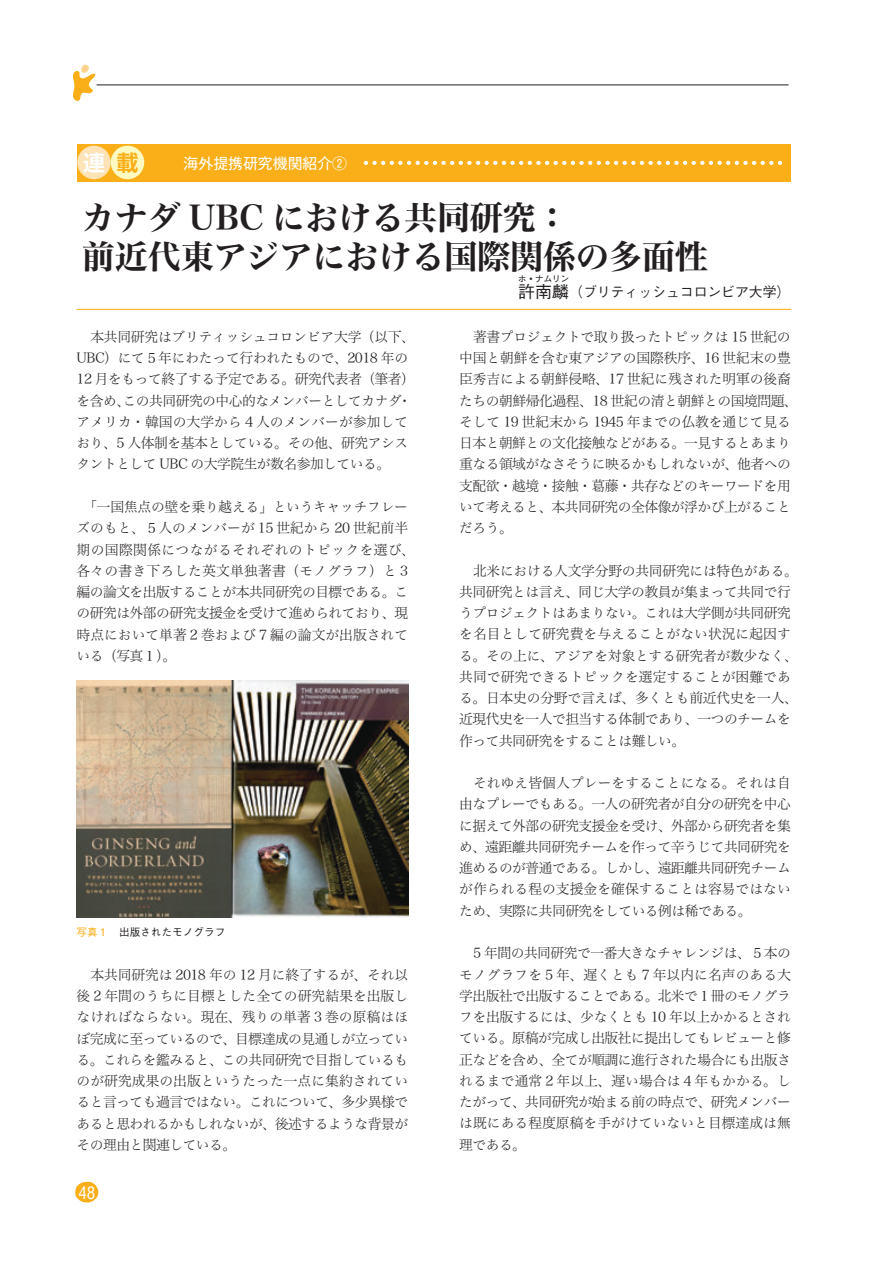
<style>
.page{position:relative;width:893px;height:1263px;background:#fff}
.page>*{position:absolute;margin:0;border:0;box-sizing:border-box;transform-origin:0 0}
.t1{font:33px/38.2px "Hira Min Std W7";color:#231f20}
.t2{font:700 21.75px "Shin Go Pr 5 De";color:#fff}
.t3{font:condensed 16.95px "Helvetica";color:#fff}
.t4{font:500 16.95px "Gothic BBB Pr 6";color:#231f20}
.t5{font:14.85px "Gothic MB101 Pro";color:#fff}
.t6{font:13.8px/21.3px "Hira Min Pro W2";letter-spacing:-.035em;color:#231f20}
.t7{font:13.8px/21.3px "Hira Min Pro W2";letter-spacing:-.005em;color:#231f20}
.t8{font:500 13.8px "Gothic BBB Pr 6";color:#231f20}
.t9{font:500 10.65px "Gothic BBB Pr 6";color:#231f20}
.t10{font:500 8.55px "Gothic BBB Pr 6";color:#231f20}
.s1{color:#faaf18}
.s2{font-size:16.95px}
.s3{font-family:"Hira Min Std W2"}
</style>
<div class="page">
<svg style="left:75px;top:1182px;width:23px;height:20px"></svg>
<hr style="left:97px;top:85px;width:691px;height:1px;background:#231f20">
<svg style="left:73px;top:65px;width:22px;height:36px"></svg>
<div style="left:77px;top:144px;width:713px;height:37px;background:#faaf18"></div>
<svg style="left:366px;top:161px;width:417px;height:4px"></svg>
<div style="left:77px;top:146px;width:34px;height:33px;background:#fee3b7;border-radius:50%"></div>
<div style="left:111px;top:146px;width:33px;height:33px;background:#fffac1;border-radius:50%"></div>
<hr style="left:77px;top:309px;width:714px;height:1px;background:#faaf18">
<img style="left:77px;top:680px;width:331px;height:237px">
<h2 class="t2" style="left:83px;top:145px;width:57px">連<span class="s1">載</span></h2>
<p class="t5" style="left:184px;top:151px;width:165px">海外提携研究機関紹介②</p>
<h1 class="t1" style="left:82px;top:200px;width:628px">カナダ UBC における共同研究：<br>前近代東アジアにおける国際関係の多面性</h1>
<p class="t4" style="left:518px;top:278px;width:19px">許</p>
<p class="t10" style="left:518px;top:272px;width:53px">ホ・ナムリン</p>
<p class="t8" style="left:535px;top:281px;width:257px"><span class="s2">南麟</span>（ブリティッシュコロンビア大学）</p>
<p class="t6" style="left:77px;top:325px;width:340px;text-indent:14px">本共同研究はブリティッシュコロンビア大学（以下、<br>UBC）にて５年にわたって行われたもので、2018 年の<br>12 月をもって終了する予定である。研究代表者（筆者）を含め、この共同研究の中心的なメンバーとしてカナダ・アメリカ・韓国の大学から 4 人のメンバーが参加しており、5 人体制を基本としている。その他、研究アシスタントとして UBC の大学院生が数名参加している。</p>
<p class="t7" style="left:77px;top:495px;width:340px;text-indent:7px">「一国焦点の壁を乗り越える」というキャッチフレーズのもと、５人のメンバーが 15 世紀から 20 世紀前半期の国際関係につながるそれぞれのトピックを選び、各々の書き下ろした英文単独著書（モノグラフ）と 3編の論文を出版することが本共同研究の目標である。この研究は外部の研究支援金を受けて進められており、現時点において単著 2 巻および 7 編の論文が出版されている（写真１）<span class="s3">。</span></p>
<p class="t9" style="left:77px;top:924px;width:150px"><span class="s1">写真１</span>　出版されたモノグラフ</p>
<p class="t6" style="left:77px;top:963px;width:333px;text-align:justify;text-indent:14px">本共同研究は 2018 年の 12 月に終了するが、それ以後 2 年間のうちに目標とした全ての研究結果を出版しなければならない。現在、残りの単著 3 巻の原稿はほぼ完成に至っているので、目標達成の見通しが立っている。これらを鑑みると、この共同研究で目指しているものが研究成果の出版というたった一点に集約されていると言っても過言ではない。これについて、多少異様であると思われるかもしれないが、後述するような背景がその理由と関連している。</p>
<p class="t3" style="left:78px;top:1182px;width:19px">48</p>
<p class="t6" style="left:459px;top:325px;width:340px;text-indent:14px">著書プロジェクトで取り扱ったトピックは 15 世紀の中国と朝鮮を含む東アジアの国際秩序、16 世紀末の豊臣秀吉による朝鮮侵略、17 世紀に残された明軍の後裔たちの朝鮮帰化過程、18 世紀の清と朝鮮との国境問題、そして 19 世紀末から 1945 年までの仏教を通じて見る日本と朝鮮との文化接触などがある。一見するとあまり重なる領域がなさそうに映るかもしれないが、他者への支配欲・越境・接触・葛藤・共存などのキーワードを用いて考えると、本共同研究の全体像が浮かび上がることだろう。</p>
<p class="t6" style="left:459px;top:558px;width:340px;text-indent:14px">北米における人文学分野の共同研究には特色がある。共同研究とは言え、同じ大学の教員が集まって共同で行うプロジェクトはあまりない。これは大学側が共同研究を名目として研究費を与えることがない状況に起因する。その上に、アジアを対象とする研究者が数少なく、共同で研究できるトピックを選定することが困難である。日本史の分野で言えば、多くとも前近代史を一人、近現代史を一人で担当する体制であり、一つのチームを作って共同研究をすることは難しい。</p>
<p class="t6" style="left:459px;top:771px;width:333px;text-align:justify;text-indent:14px">それゆえ皆個人プレーをすることになる。それは自由なプレーでもある。一人の研究者が自分の研究を中心に据えて外部の研究支援金を受け、外部から研究者を集め、遠距離共同研究チームを作って辛うじて共同研究を進めるのが普通である。しかし、遠距離共同研究チームが作られる程の支援金を確保することは容易ではないため、実際に共同研究をしている例は稀である。</p>
<p class="t6" style="left:459px;top:941px;width:333px;text-align:justify;text-indent:14px">5 年間の共同研究で一番大きなチャレンジは、５本のモノグラフを 5 年、遅くとも 7 年以内に名声のある大学出版社で出版することである。北米で１冊のモノグラフを出版するには、少なくとも 10 年以上かかるとされている。原稿が完成し出版社に提出してもレビューと修正などを含め、全てが順調に進行された場合にも出版されるまで通常 2 年以上、遅い場合は４年もかかる。したがって、共同研究が始まる前の時点で、研究メンバーは既にある程度原稿を手がけていないと目標達成は無理である。</p>
</div>
